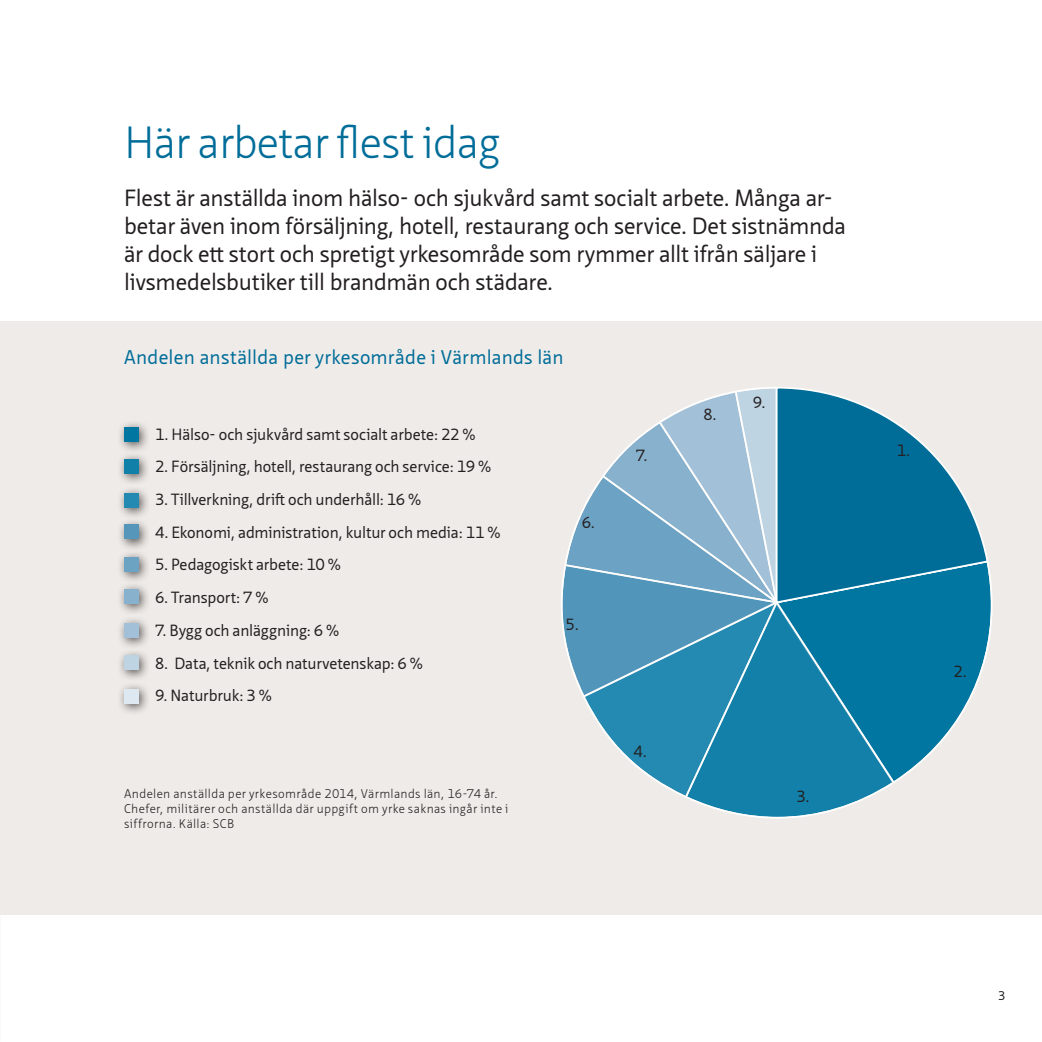
<style>
.page{position:relative;width:1042px;height:1042px;background:#fff}
.page>*{position:absolute;margin:0;border:0;box-sizing:border-box;transform-origin:0 0}
.Rubrik_1{font:300 43.75px "Neue Sans Pro";letter-spacing:-.02em;color:#006d99}
.Brödtext{font:22.75px/28px "Neue Sans Pro";letter-spacing:-.01em;color:#231f20}
.t1{font:19.25px "Neue Sans Pro";letter-spacing:.015em;color:#006d99}
.Brödtext-2{font:15.75px "Neue Sans Pro";letter-spacing:-.01em;color:#231f20}
.t2{font:300 12.25px/14.7px "Neue Sans Pro";letter-spacing:.025em;color:#231f20}
.t3{font:12.25px "Neue Sans Pro";color:#231f20}
</style>
<div class="page">
<div style="left:0;top:321px;width:1042px;height:594px;background:#efebe8"></div>
<svg style="left:895px;top:561px;width:97px;height:221px;fill:#0076a1"></svg>
<svg style="left:561px;top:387px;width:334px;height:431px"></svg>
<svg style="left:776px;top:387px;width:212px;height:216px;fill:#006d99"></svg>
<div style="left:117px;top:419px;width:34px;height:34px;background:#231f20;opacity:.75"></div>
<div style="left:124px;top:426px;width:15px;height:15px;background:#0076a1"></div>
<div style="left:117px;top:452px;width:34px;height:34px;background:#231f20;opacity:.75"></div>
<div style="left:124px;top:459px;width:15px;height:15px;background:#1080a9"></div>
<div style="left:117px;top:485px;width:34px;height:34px;background:#231f20;opacity:.75"></div>
<div style="left:124px;top:493px;width:15px;height:14px;background:#248ab2"></div>
<div style="left:117px;top:517px;width:34px;height:34px;background:#231f20;opacity:.75"></div>
<div style="left:124px;top:524px;width:15px;height:15px;background:#5596ba"></div>
<div style="left:117px;top:550px;width:34px;height:34px;background:#231f20;opacity:.75"></div>
<div style="left:124px;top:557px;width:15px;height:15px;background:#6ca3c3"></div>
<div style="left:117px;top:582px;width:34px;height:34px;background:#231f20;opacity:.75"></div>
<div style="left:124px;top:589px;width:15px;height:15px;background:#87b1cd"></div>
<div style="left:117px;top:616px;width:34px;height:34px;background:#231f20;opacity:.75"></div>
<div style="left:124px;top:623px;width:15px;height:15px;background:#a2c1d8"></div>
<div style="left:117px;top:648px;width:34px;height:34px;background:#231f20;opacity:.75"></div>
<div style="left:124px;top:655px;width:15px;height:15px;background:#bfd4e3"></div>
<div style="left:117px;top:682px;width:34px;height:34px;background:#231f20;opacity:.75"></div>
<div style="left:124px;top:689px;width:15px;height:15px;background:#dde8f1"></div>
<p class="Rubrik_1" style="left:124px;top:114px;width:378px">Här arbetar flest idag</p>
<p class="Brödtext" style="left:124px;top:183px;width:723px">Flest är anställda inom hälso- och sjukvård samt socialt arbete. Många ar&shy;betar även inom försäljning, hotell, restaurang och service. Det sistnämnda är dock ett stort och spretigt yrkesområde som rymmer allt ifrån säljare i livsmedelsbutiker till brandmän och städare.</p>
<p class="t1" style="left:124px;top:345px;width:441px">Andelen anställda per yrkesområde i Värmlands län</p>
<p class="Brödtext-2" style="left:155px;top:424px;width:322px">1. Hälso- och sjukvård samt socialt arbete: 22 %</p>
<p class="Brödtext-2" style="left:155px;top:456px;width:338px">2. Försäljning, hotell, restaurang och service: 19 %</p>
<p class="Brödtext-2" style="left:155px;top:489px;width:268px">3. Tillverkning, drift och underhåll: 16 %</p>
<p class="Brödtext-2" style="left:155px;top:522px;width:347px">4. Ekonomi, administration, kultur och media: 11 %</p>
<p class="Brödtext-2" style="left:155px;top:554px;width:187px">5. Pedagogiskt arbete: 10 %</p>
<p class="Brödtext-2" style="left:155px;top:587px;width:115px">6. Transport: 7 %</p>
<p class="Brödtext-2" style="left:155px;top:620px;width:186px">7. Bygg och anläggning: 6 %</p>
<p class="Brödtext-2" style="left:155px;top:652px;width:269px">8. Data, teknik och naturvetenskap: 6 %</p>
<p class="Brödtext-2" style="left:155px;top:685px;width:118px">9. Naturbruk: 3 %</p>
<p class="t2" style="left:124px;top:786px;width:386px">Andelen anställda per yrkesområde 2014, Värmlands län, 16-74 år.<br>Chefer, militärer och anställda där uppgift om yrke saknas ingår inte i siffrorna. Källa: SCB</p>
<p class="Brödtext-2" style="left:582px;top:512px;width:15px">6.</p>
<p class="Brödtext-2" style="left:566px;top:614px;width:15px">5.</p>
<p class="Brödtext-2" style="left:636px;top:445px;width:13px">7.</p>
<p class="Brödtext-2" style="left:633px;top:741px;width:15px">4.</p>
<p class="Brödtext-2" style="left:703px;top:404px;width:15px">8.</p>
<p class="Brödtext-2" style="left:753px;top:392px;width:14px">9.</p>
<p class="Brödtext-2" style="left:796px;top:786px;width:15px">3.</p>
<p class="Brödtext-2" style="left:897px;top:440px;width:15px">1.</p>
<p class="Brödtext-2" style="left:953px;top:661px;width:15px">2.</p>
<p class="t3" style="left:998px;top:988px;width:9px">3</p>
</div>
